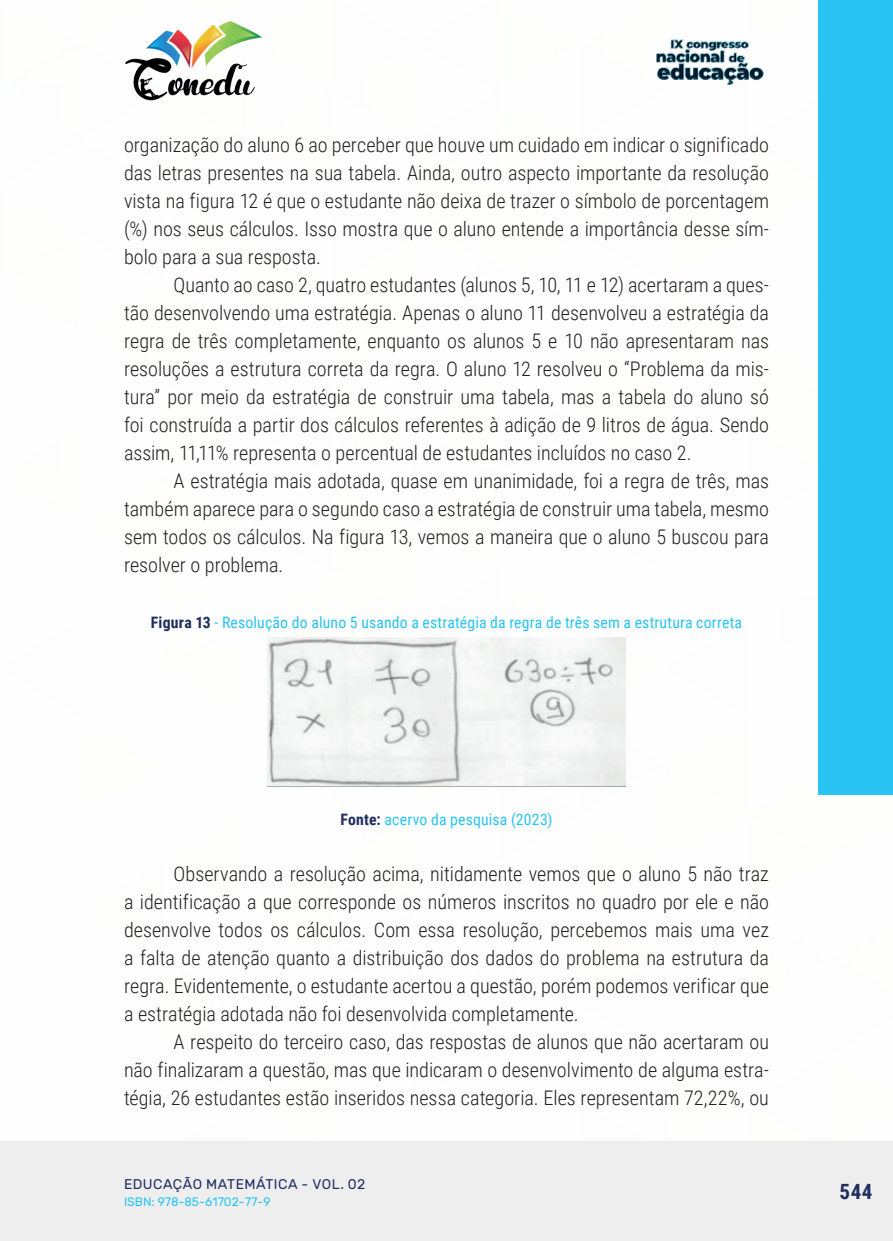
<style>
.page{position:relative;width:893px;height:1241px;background:#fff}
.page>*{position:absolute;margin:0;border:0;box-sizing:border-box;transform-origin:0 0}
.t1{font:700 21px "Roboto Condensed";color:#202d5e}
._9_CORPO{font:300 20.12px/28px "Roboto Condensed";color:#231f20;text-align:justify}
._14_LEGENDAS{font:15.75px "Roboto Condensed";letter-spacing:.01em;color:#29c4f3}
._15_FONTES{font:15.75px "Roboto Condensed";letter-spacing:.01em;color:#29c4f3}
.t2{font:14px "Rubik";letter-spacing:.035em;color:#202d5e}
.t3{font:12.25px "Rubik";color:#29c4f3}
.s1{font-weight:700;color:#202d5e}
</style>
<div class="page">
<div style="left:0;top:1141px;width:893px;height:99px;background:#eeeeef"></div>
<div style="left:819px;top:0;width:74px;height:794px;background:#29c4f3"></div>
<img style="left:125px;top:20px;width:137px;height:81px">
<img style="left:656px;top:39px;width:108px;height:46px">
<img style="left:267px;top:637px;width:359px;height:149px">
<p class="_9_CORPO" style="left:124px;top:130px;width:646px">organização do aluno 6 ao perceber que houve um cuidado em indicar o significado das letras presentes na sua tabela. Ainda, outro aspecto importante da resolução vista na figura 12 é que o estudante não deixa de trazer o símbolo de porcentagem (%) nos seus cálculos. Isso mostra que o aluno entende a importância desse sím&shy;bolo para a sua resposta.</p>
<p class="_9_CORPO" style="left:124px;top:270px;width:646px;text-indent:50px">Quanto ao caso 2, quatro estudantes (alunos 5, 10, 11 e 12) acertaram a ques&shy;tão desenvolvendo uma estratégia. Apenas o aluno 11 desenvolveu a estratégia da regra de três completamente, enquanto os alunos 5 e 10 não apresentaram nas resoluções a estrutura correta da regra. O aluno 12 resolveu o “Problema da mis&shy;tura” por meio da estratégia de construir uma tabela, mas a tabela do aluno só foi construída a partir dos cálculos referentes à adição de 9 litros de água. Sendo assim, 11,11% representa o percentual de estudantes incluídos no caso 2.</p>
<p class="_9_CORPO" style="left:124px;top:466px;width:646px;text-indent:50px">A estratégia mais adotada, quase em unanimidade, foi a regra de três, mas também aparece para o segundo caso a estratégia de construir uma tabela, mesmo sem todos os cálculos. Na figura 13, vemos a maneira que o aluno 5 buscou para resolver o problema.</p>
<p class="_14_LEGENDAS" style="left:151px;top:611px;width:593px"><span class="s1">Figura 13</span> - Resolução do aluno 5 usando a estratégia da regra de três sem a estrutura correta</p>
<p class="_15_FONTES" style="left:340px;top:807px;width:214px"><span class="s1">Fonte:</span> acervo da pesquisa (2023)</p>
<p class="_9_CORPO" style="left:124px;top:858px;width:646px;text-indent:50px">Observando a resolução acima, nitidamente vemos que o aluno 5 não traz a identificação a que corresponde os números inscritos no quadro por ele e não desenvolve todos os cálculos. Com essa resolução, percebemos mais uma vez a falta de atenção quanto a distribuição dos dados do problema na estrutura da regra. Evidentemente, o estudante acertou a questão, porém podemos verificar que a estratégia adotada não foi desenvolvida completamente.</p>
<p class="_9_CORPO" style="left:124px;top:1026px;width:646px;text-indent:50px">A respeito do terceiro caso, das respostas de alunos que não acertaram ou não finalizaram a questão, mas que indicaram o desenvolvimento de alguma estra&shy;tégia, 26 estudantes estão inseridos nessa categoria. Eles representam 72,22%, ou</p>
<p class="t2" style="left:124px;top:1175px;width:243px">EDUCAÇÃO MATEMÁTICA - VOL. 02</p>
<p class="t3" style="left:124px;top:1194px;width:148px">ISBN: 978-85-61702-77-9</p>
<p class="t1" style="left:839px;top:1176px;width:34px">544</p>
</div>
